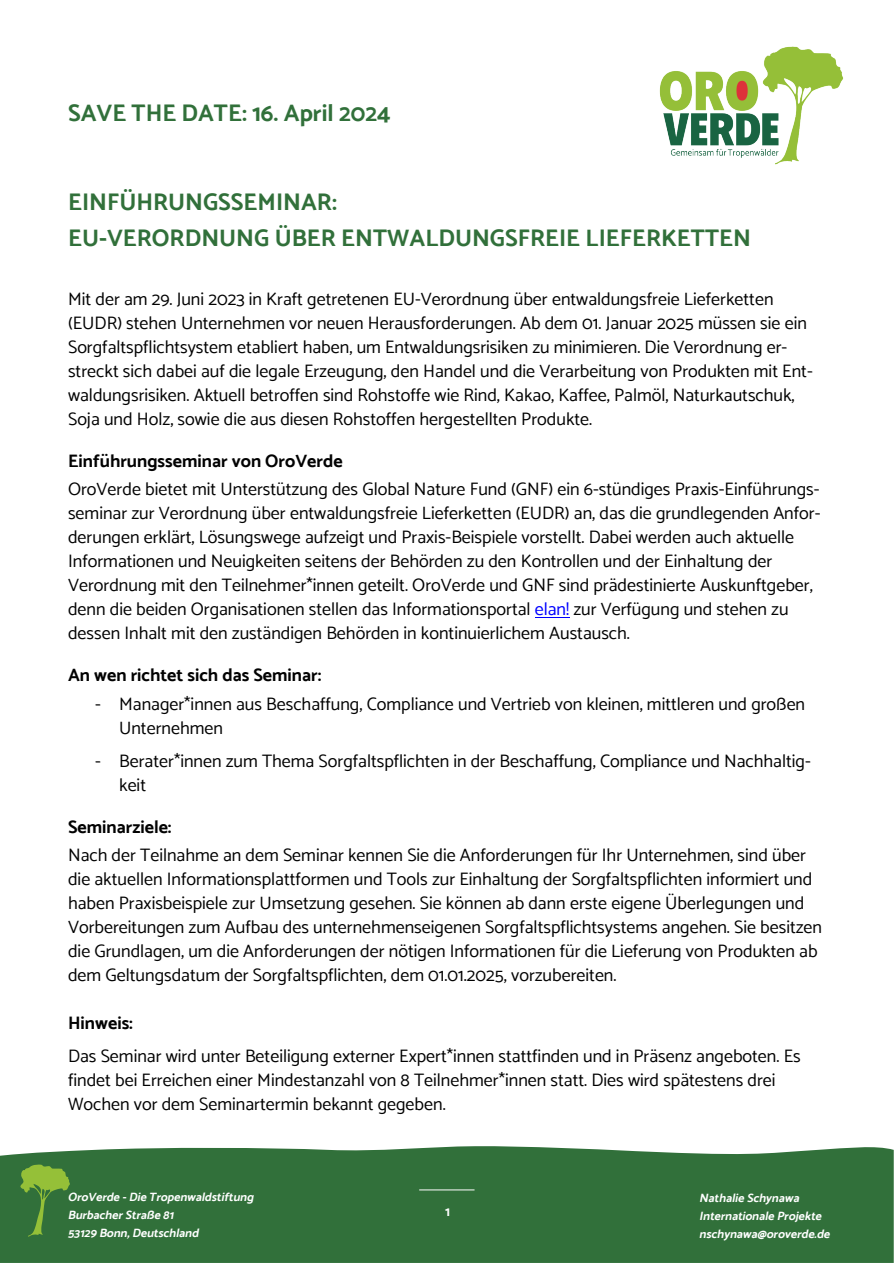
<style>
.page{position:relative;width:894px;height:1263px;background:#fff}
.page>*{position:absolute;margin:0;border:0;box-sizing:border-box;transform-origin:0 0}
.t1{font:700 24px/36px "Catamaran";color:#31703a}
.t2{font:18px/24px "Catamaran";color:#020202}
.t3{font:700 18px "Catamaran";color:#020202}
.t4{font:700 13.5px "Catamaran";color:#fff}
.t5{font:italic 700 12px/18px "Catamaran";color:#fff}
.s1{color:#00f}
</style>
<div class="page">
<div style="left:0;top:1146px;width:893px;height:117px;background:#31703a"></div>
<svg style="left:20px;top:1164px;width:50px;height:73px;background:#528a39"></svg>
<img style="left:659px;top:46px;width:185px;height:119px">
<hr style="left:419px;top:1190px;width:55px;height:1px;background:#fff">
<hr style="left:534px;top:617px;width:35px;height:1px;background:#00f">
<h1 class="t1" style="left:68px;top:96px;width:324px">SAVE THE DATE: 16. April 2024</h1>
<h1 class="t1" style="left:68px;top:185px;width:684px">EINFÜHRUNGSSEMINAR:<br>EU-VERORDNUNG ÜBER ENTWALDUNGSFREIE LIEFERKETTEN</h1>
<p class="t2" style="left:68px;top:288px;width:745px">Mit der am 29. Juni 2023 in Kraft getretenen EU-Verordnung über entwaldungsfreie Lieferketten (EUDR) stehen Unternehmen vor neuen Herausforderungen. Ab dem 01. Januar 2025 müssen sie ein Sorgfaltspflichtsystem etabliert haben, um Entwaldungsrisiken zu minimieren. Die Verordnung er&shy;streckt sich dabei auf die legale Erzeugung, den Handel und die Verarbeitung von Produkten mit Ent&shy;waldungsrisiken. Aktuell betroffen sind Rohstoffe wie Rind, Kakao, Kaffee, Palmöl, Naturkautschuk, Soja und Holz, sowie die aus diesen Rohstoffen hergestellten Produkte.</p>
<p class="t3" style="left:68px;top:453px;width:276px">Einführungsseminar von OroVerde</p>
<p class="t2" style="left:68px;top:478px;width:753px">OroVerde bietet mit Unterstützung des Global Nature Fund (GNF) ein 6-stündiges Praxis-Einführungs&shy;seminar zur Verordnung über entwaldungsfreie Lieferketten (EUDR) an, das die grundlegenden Anfor&shy;derungen erklärt, Lösungswege aufzeigt und Praxis-Beispiele vorstellt. Dabei werden auch aktuelle Informationen und Neuigkeiten seitens der Behörden zu den Kontrollen und der Einhaltung der Verordnung mit den Teilnehmer*innen geteilt. OroVerde und GNF sind prädestinierte Auskunftgeber, denn die beiden Organisationen stellen das Informationsportal <span class="s1">elan!</span> zur Verfügung und stehen zu dessen Inhalt mit den zuständigen Behörden in kontinuierlichem Austausch.</p>
<p class="t3" style="left:68px;top:667px;width:255px">An wen richtet sich das Seminar:</p>
<p class="t2" style="left:119px;top:693px;width:687px;text-indent:-24px">- Manager*innen aus Beschaffung, Compliance und Vertrieb von kleinen, mittleren und großen<br>Unternehmen</p>
<p class="t2" style="left:119px;top:750px;width:692px;text-indent:-24px">- Berater*innen zum Thema Sorgfaltspflichten in der Beschaffung, Compliance und Nachhaltig&shy;keit</p>
<p class="t3" style="left:68px;top:819px;width:105px">Seminarziele:</p>
<p class="t2" style="left:68px;top:844px;width:755px">Nach der Teilnahme an dem Seminar kennen Sie die Anforderungen für Ihr Unternehmen, sind über die aktuellen Informationsplattformen und Tools zur Einhaltung der Sorgfaltspflichten informiert und haben Praxisbeispiele zur Umsetzung gesehen. Sie können ab dann erste eigene Überlegungen und Vorbereitungen zum Aufbau des unternehmenseigenen Sorgfaltspflichtsystems angehen. Sie besitzen die Grundlagen, um die Anforderungen der nötigen Informationen für die Lieferung von Produkten ab dem Geltungsdatum der Sorgfaltspflichten, dem 01.01.2025, vorzubereiten.</p>
<p class="t3" style="left:68px;top:1015px;width:66px">Hinweis:</p>
<p class="t2" style="left:68px;top:1045px;width:733px">Das Seminar wird unter Beteiligung externer Expert*innen stattfinden und in Präsenz angeboten. Es findet bei Erreichen einer Mindestanzahl von 8 Teilnehmer*innen statt. Dies wird spätestens drei<br>Wochen vor dem Seminartermin bekannt gegeben.</p>
<p class="t5" style="left:68px;top:1189px;width:189px">OroVerde - Die Tropenwaldstiftung<br>Burbacher Straße 81<br>53129 Bonn,Deutschland</p>
<p class="t5" style="left:699px;top:1190px;width:134px">Nathalie Schynawa<br>Internationale Projekte nschynawa@oroverde.de</p>
<p class="t4" style="left:445px;top:1206px;width:6px">1</p>
</div>
